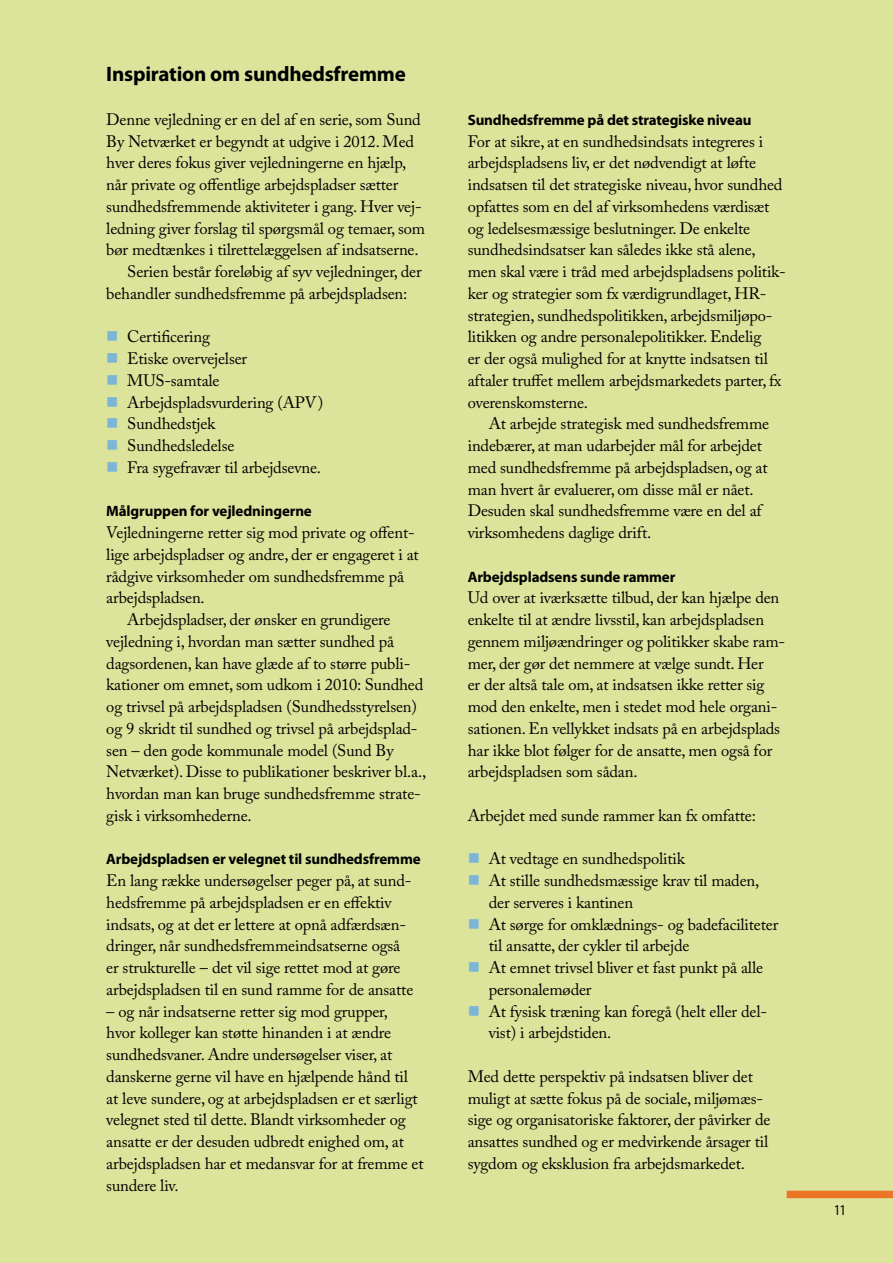
<style>
.page{position:relative;width:893px;height:1263px;background:#dbe49a}
.page>*{position:absolute;margin:0;border:0;box-sizing:border-box;transform-origin:0 0}
.t1{font:700 21px "Myriad Pro";letter-spacing:-.01em;color:#000}
.t2{font:16.5px/21.8px "Adobe Caslon Pro";letter-spacing:-.01em;color:#000}
.t3{font:700 15px "Myriad Pro";letter-spacing:-.01em;color:#000}
.t4{font:condensed 15px "Myriad Pro";color:#000}
.s1{color:#7db5d7}
</style>
<div class="page">
<div style="left:787px;top:1191px;width:106px;height:7px;background:#ec7527"></div>
<p class="t1" style="left:106px;top:62px;width:301px">Inspiration om sundhedsfremme</p>
<p class="t2" style="left:106px;top:108px;width:316px">Denne vejledning er en del af en serie, som Sund</p>
<p class="t2" style="left:106px;top:130px;width:309px">By Netværket er begyndt at udgive i 2012. Med</p>
<p class="t2" style="left:106px;top:152px;width:302px">hver deres fokus giver vejledningerne en hjælp,</p>
<p class="t2" style="left:106px;top:173px;width:294px">når private og offentlige arbejdspladser sætter</p>
<p class="t2" style="left:106px;top:195px;width:317px">sundhedsfremmende aktiviteter i gang. Hver vej-</p>
<p class="t2" style="left:106px;top:217px;width:320px">ledning giver forslag til spørgsmål og temaer, som</p>
<p class="t2" style="left:106px;top:239px;width:314px">bør medtænkes i tilrettelæggelsen af indsatserne.</p>
<p class="t2" style="left:127px;top:260px;width:296px">Serien består foreløbig af syv vejledninger, der</p>
<p class="t2" style="left:106px;top:282px;width:303px">behandler sundhedsfremme på arbejdspladsen:</p>
<p class="t2" style="left:106px;top:326px;width:105px"><span class="s1">■</span> Certificering</p>
<p class="t2" style="left:106px;top:347px;width:142px"><span class="s1">■</span> Etiske overvejelser</p>
<p class="t2" style="left:106px;top:369px;width:115px"><span class="s1">■</span> MUS-samtale</p>
<p class="t2" style="left:106px;top:391px;width:218px"><span class="s1">■</span> Arbejdspladsvurdering (APV)</p>
<p class="t2" style="left:106px;top:413px;width:111px"><span class="s1">■</span> Sundhedstjek</p>
<p class="t2" style="left:106px;top:434px;width:130px"><span class="s1">■</span> Sundhedsledelse</p>
<p class="t2" style="left:106px;top:456px;width:216px"><span class="s1">■</span> Fra sygefravær til arbejdsevne.</p>
<p class="t3" style="left:106px;top:503px;width:207px">Målgruppen for vejledningerne</p>
<p class="t2" style="left:106px;top:521px;width:310px">Vejledningerne retter sig mod private og offent-</p>
<p class="t2" style="left:106px;top:543px;width:314px">lige arbejdspladser og andre, der er engageret i at</p>
<p class="t2" style="left:106px;top:565px;width:299px">rådgive virksomheder om sundhedsfremme på</p>
<p class="t2" style="left:106px;top:587px;width:100px">arbejdspladsen.</p>
<p class="t2" style="left:127px;top:608px;width:265px">Arbejdspladser, der ønsker en grundigere</p>
<p class="t2" style="left:106px;top:630px;width:289px">vejledning i, hvordan man sætter sundhed på</p>
<p class="t2" style="left:106px;top:652px;width:306px">dagsordenen, kan have glæde af to større publi-</p>
<p class="t2" style="left:106px;top:674px;width:319px">kationer om emnet, som udkom i 2010: Sundhed</p>
<p class="t2" style="left:106px;top:695px;width:312px">og trivsel på arbejdspladsen (Sundhedsstyrelsen)</p>
<p class="t2" style="left:106px;top:717px;width:313px">og 9 skridt til sundhed og trivsel på arbejdsplad-</p>
<p class="t2" style="left:106px;top:739px;width:289px">sen – den gode kommunale model (Sund By</p>
<p class="t2" style="left:106px;top:761px;width:321px">Netværket). Disse to publikationer beskriver bl.a.,</p>
<p class="t2" style="left:106px;top:782px;width:316px">hvordan man kan bruge sundhedsfremme strate-</p>
<p class="t2" style="left:106px;top:804px;width:147px">gisk i virksomhederne.</p>
<p class="t3" style="left:106px;top:851px;width:316px">Arbejdspladsen er velegnet til sundhedsfremme</p>
<p class="t2" style="left:106px;top:869px;width:309px">En lang række undersøgelser peger på, at sund&shy;hedsfremme på arbejdspladsen er en effektiv indsats, og at det er lettere at opnå adfærdsæn&shy;dringer, når sundhedsfremmeindsatserne også er strukturelle – det vil sige rettet mod at gøre arbejdspladsen til en sund ramme for de ansatte</p>
<p class="t2" style="left:106px;top:1000px;width:319px">– og når indsatserne retter sig mod grupper,<br>hvor kolleger kan støtte hinanden i at ændre sundhedsvaner. Andre undersøgelser viser, at danskerne gerne vil have en hjælpende hånd til at leve sundere, og at arbejdspladsen er et særligt velegnet sted til dette. Blandt virksomheder og ansatte er der desuden udbredt enighed om, at arbejdspladsen har et medansvar for at fremme et sundere liv.</p>
<p class="t3" style="left:468px;top:111px;width:285px">Sundhedsfremme på det strategiske niveau</p>
<p class="t2" style="left:468px;top:130px;width:320px">For at sikre, at en sundhedsindsats integreres i arbejdspladsens liv, er det nødvendigt at løfte indsatsen til det strategiske niveau, hvor sundhed opfattes som en del af virksomhedens værdisæt og ledelsesmæssige beslutninger. De enkelte sundhedsindsatser kan således ikke stå alene, men skal være i tråd med arbejdspladsens politik&shy;ker og strategier som fx værdigrundlaget, HR&shy;strategien, sundhedspolitikken, arbejdsmiljøpo&shy;litikken og andre personalepolitikker. Endelig<br>er der også mulighed for at knytte indsatsen til aftaler truffet mellem arbejdsmarkedets parter, fx overenskomsterne.</p>
<p class="t2" style="left:468px;top:413px;width:303px;text-indent:21px">At arbejde strategisk med sundhedsfremme indebærer, at man udarbejder mål for arbejdet med sundhedsfremme på arbejdspladsen, og at man hvert år evaluerer, om disse mål er nået.<br>Desuden skal sundhedsfremme være en del af virksomhedens daglige drift.</p>
<p class="t3" style="left:468px;top:568px;width:209px">Arbejdspladsens sunde rammer</p>
<p class="t2" style="left:468px;top:587px;width:319px">Ud over at iværksætte tilbud, der kan hjælpe den enkelte til at ændre livsstil, kan arbejdspladsen gennem miljøændringer og politikker skabe ram&shy;mer, der gør det nemmere at vælge sundt. Her<br>er der altså tale om, at indsatsen ikke retter sig mod den enkelte, men i stedet mod hele organi&shy;sationen. En vellykket indsats på en arbejdsplads har ikke blot følger for de ansatte, men også for arbejdspladsen som sådan.</p>
<p class="t2" style="left:468px;top:804px;width:290px">Arbejdet med sunde rammer kan fx omfatte:</p>
<p class="t2" style="left:468px;top:848px;width:219px"><span class="s1">■</span> At vedtage en sundhedspolitik</p>
<p class="t2" style="left:489px;top:869px;width:272px;text-indent:-21px"><span class="s1">■</span> At stille sundhedsmæssige krav til maden, der serveres i kantinen</p>
<p class="t2" style="left:489px;top:913px;width:291px;text-indent:-21px"><span class="s1">■</span> At sørge for omklædnings- og badefaciliteter til ansatte, der cykler til arbejde</p>
<p class="t2" style="left:489px;top:956px;width:276px;text-indent:-21px"><span class="s1">■</span> At emnet trivsel bliver et fast punkt på alle personalemøder</p>
<p class="t2" style="left:489px;top:1000px;width:280px;text-indent:-21px"><span class="s1">■</span> At fysisk træning kan foregå (helt eller del&shy;vist) i arbejdstiden.</p>
<p class="t2" style="left:468px;top:1065px;width:304px">Med dette perspektiv på indsatsen bliver det muligt at sætte fokus på de sociale, miljømæs&shy;sige og organisatoriske faktorer, der påvirker de ansattes sundhed og er medvirkende årsager til sygdom og eksklusion fra arbejdsmarkedet.</p>
<p class="t4" style="left:834px;top:1201px;width:13px">11</p>
</div>
